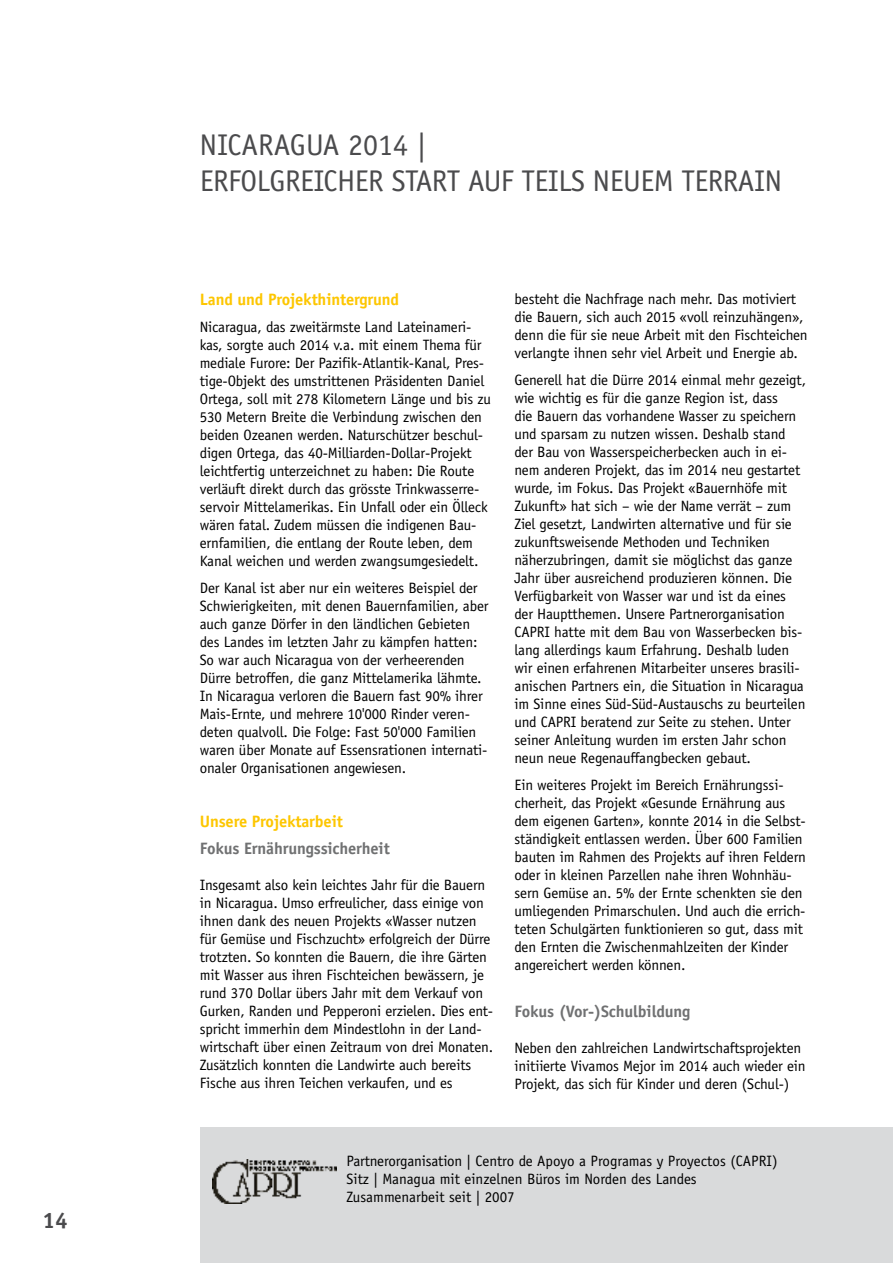
<style>
.page{position:relative;width:893px;height:1263px;background:#fff}
.page>*{position:absolute;margin:0;border:0;box-sizing:border-box;transform-origin:0 0}
.t1{font:30px/36px "Officina Sans Std";letter-spacing:-.015em;color:#4b4b4d}
.t2{font:700 22.5px "Officina Sans Std";color:#4b4b4d}
.t3{font:700 16.5px "Officina Sans Std";letter-spacing:-.01em;color:#707172}
.t4{font:700 16.5px "Officina Sans Std";letter-spacing:-.01em;color:#fdc600}
.t5{font:15px/18px "Officina Sans Std";letter-spacing:-.01em;color:#000}
</style>
<div class="page">
<div style="left:201px;top:1127px;width:692px;height:136px;background:#d9dadb"></div>
<img style="left:212px;top:1159px;width:124px;height:45px">
<h2 class="t2" style="left:43px;top:1206px;width:27px">14</h2>
<h1 class="t1" style="left:200px;top:126px;width:583px">NICARAGUA 2014 |<br>ERFOLGREICHER START AUF TEILS NEUEM TERRAIN</h1>
<p class="t4" style="left:200px;top:289px;width:201px">Land und Projekthintergrund</p>
<p class="t5" style="left:200px;top:318px;width:293px">Nicaragua, das zweitärmste Land Lateinameri&shy;kas, sorgte auch 2014 v.a. mit einem Thema für mediale Furore: Der Pazifik-Atlantik-Kanal, Pres&shy;tige-Objekt des umstrittenen Präsidenten Daniel Ortega, soll mit 278 Kilometern Länge und bis zu 530 Metern Breite die Verbindung zwischen den beiden Ozeanen werden. Naturschützer beschul&shy;digen Ortega, das 40-Milliarden-Dollar-Projekt leichtfertig unterzeichnet zu haben: Die Route verläuft direkt durch das grösste Trinkwasserre&shy;servoir Mittelamerikas. Ein Unfall oder ein Ölleck wären fatal. Zudem müssen die indigenen Bau&shy;ernfamilien, die entlang der Route leben, dem Kanal weichen und werden zwangsumgesiedelt.</p>
<p class="t5" style="left:200px;top:579px;width:290px">Der Kanal ist aber nur ein weiteres Beispiel der Schwierigkeiten, mit denen Bauernfamilien, aber auch ganze Dörfer in den ländlichen Gebieten des Landes im letzten Jahr zu kämpfen hatten:<br>So war auch Nicaragua von der verheerenden Dürre betroffen, die ganz Mittelamerika lähmte.<br>In Nicaragua verloren die Bauern fast 90% ihrer Mais-Ernte, und mehrere 10'000 Rinder veren&shy;deten qualvoll. Die Folge: Fast 50'000 Familien waren über Monate auf Essensrationen internati&shy;onaler Organisationen angewiesen.</p>
<p class="t4" style="left:200px;top:811px;width:144px">Unsere Projektarbeit</p>
<p class="t3" style="left:200px;top:838px;width:191px">Fokus Ernährungssicherheit</p>
<p class="t5" style="left:200px;top:876px;width:295px">Insgesamt also kein leichtes Jahr für die Bauern in Nicaragua. Umso erfreulicher, dass einige von ihnen dank des neuen Projekts «Wasser nutzen für Gemüse und Fischzucht» erfolgreich der Dürre trotzten. So konnten die Bauern, die ihre Gärten mit Wasser aus ihren Fischteichen bewässern, je rund 370 Dollar übers Jahr mit dem Verkauf von Gurken, Randen und Pepperoni erzielen. Dies ent&shy;spricht immerhin dem Mindestlohn in der Land&shy;wirtschaft über einen Zeitraum von drei Monaten.<br>Zusätzlich konnten die Landwirte auch bereits Fische aus ihren Teichen verkaufen, und es</p>
<p class="t5" style="left:514px;top:290px;width:295px">besteht die Nachfrage nach mehr. Das motiviert die Bauern, sich auch 2015 «voll reinzuhängen», denn die für sie neue Arbeit mit den Fischteichen verlangte ihnen sehr viel Arbeit und Energie ab.</p>
<p class="t5" style="left:514px;top:371px;width:293px">Generell hat die Dürre 2014 einmal mehr gezeigt, wie wichtig es für die ganze Region ist, dass<br>die Bauern das vorhandene Wasser zu speichern und sparsam zu nutzen wissen. Deshalb stand der Bau von Wasserspeicherbecken auch in ei&shy;nem anderen Projekt, das im 2014 neu gestartet wurde, im Fokus. Das Projekt «Bauernhöfe mit Zukunft» hat sich – wie der Name verrät – zum Ziel gesetzt, Landwirten alternative und für sie zukunftsweisende Methoden und Techniken näherzubringen, damit sie möglichst das ganze Jahr über ausreichend produzieren können. Die Verfügbarkeit von Wasser war und ist da eines der Hauptthemen. Unsere Partnerorganisation CAPRI hatte mit dem Bau von Wasserbecken bis&shy;lang allerdings kaum Erfahrung. Deshalb luden wir einen erfahrenen Mitarbeiter unseres brasili&shy;anischen Partners ein, die Situation in Nicaragua im Sinne eines Süd-Süd-Austauschs zu beurteilen und CAPRI beratend zur Seite zu stehen. Unter seiner Anleitung wurden im ersten Jahr schon neun neue Regenauffangbecken gebaut.</p>
<p class="t5" style="left:514px;top:776px;width:293px">Ein weiteres Projekt im Bereich Ernährungssi&shy;cherheit, das Projekt «Gesunde Ernährung aus dem eigenen Garten», konnte 2014 in die Selbst&shy;ständigkeit entlassen werden. Über 600 Familien bauten im Rahmen des Projekts auf ihren Feldern oder in kleinen Parzellen nahe ihren Wohnhäu&shy;sern Gemüse an. 5% der Ernte schenkten sie den umliegenden Primarschulen. Und auch die errich&shy;teten Schulgärten funktionieren so gut, dass mit den Ernten die Zwischenmahlzeiten der Kinder angereichert werden können.</p>
<p class="t3" style="left:514px;top:1001px;width:177px">Fokus (Vor-)Schulbildung</p>
<p class="t5" style="left:514px;top:1039px;width:293px">Neben den zahlreichen Landwirtschaftsprojekten initiierte Vivamos Mejor im 2014 auch wieder ein<br>Projekt, das sich für Kinder und deren (Schul-)</p>
<p class="t5" style="left:347px;top:1152px;width:432px">Partnerorganisation | Centro de Apoyo a Programas y Proyectos (CAPRI)<br>Sitz | Managua mit einzelnen Büros im Norden des Landes<br>Zusammenarbeit seit | 2007</p>
</div>
